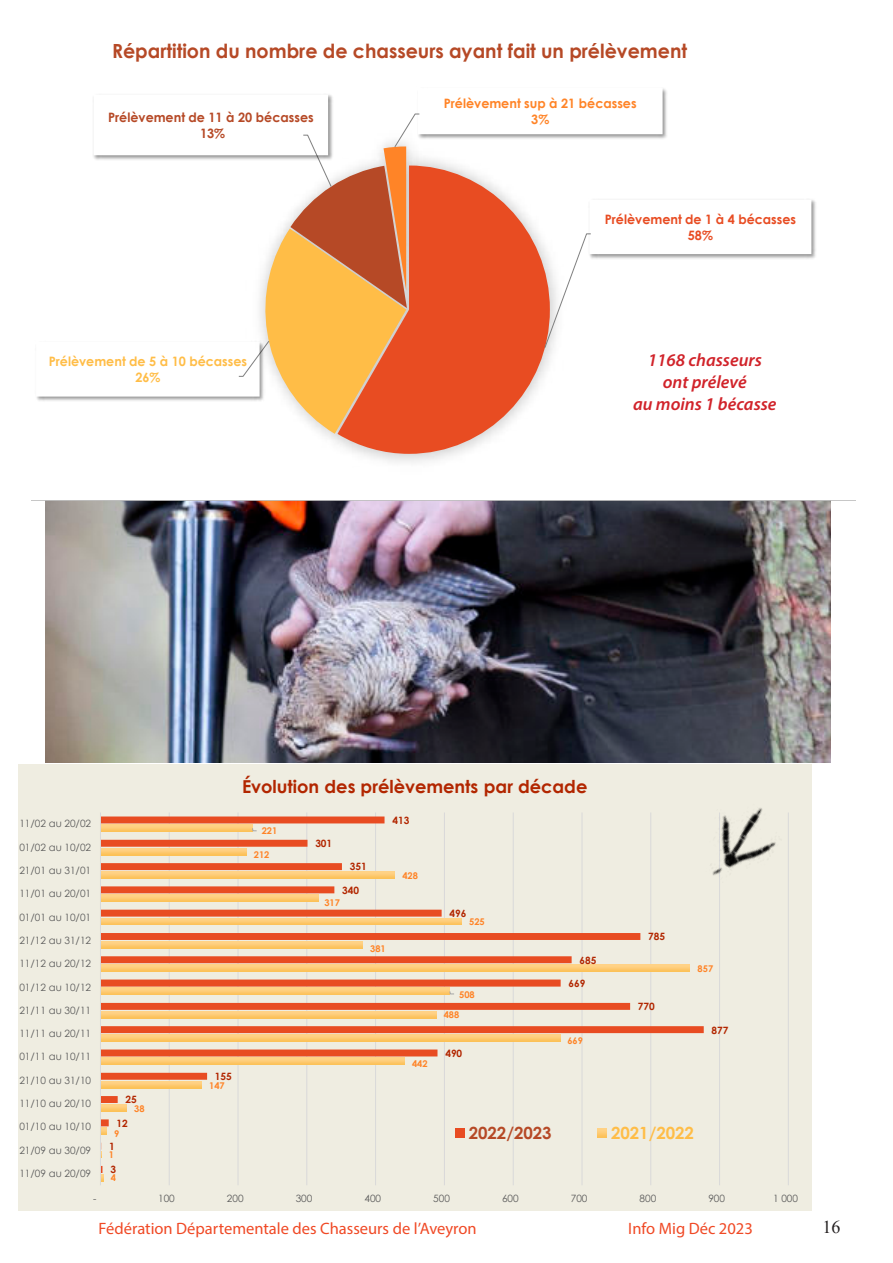
<style>
.page{position:relative;width:893px;height:1263px;background:#fff}
.page>*{position:absolute;margin:0;border:0;box-sizing:border-box;transform-origin:0 0}
.t1{font:700 19.5px "Century Gothic";color:#b64926}
.t2{font:italic 600 18px/21.6px "Myriad Pro";color:#d1232a;text-align:center}
.t3{font:18px "Times New Roman";color:#231f20}
.t4{font:700 17.85px "Century Gothic";color:#b22600}
.t5{font:700 16.8px "Century Gothic";letter-spacing:-.005em;color:#b64926}
.t6{font:700 16.8px "Century Gothic";letter-spacing:-.005em;color:#ffbd47}
.t7{font:16.5px "Myriad Pro";color:#f04925}
.t8{font:700 12.9px/15.9px "Century Gothic";color:#b64926;text-align:center}
.t9{font:700 12.9px/15.9px "Century Gothic";color:#ffbd47;text-align:center}
.t10{font:700 12.9px/15.9px "Century Gothic";color:#e84c22;text-align:center}
.t11{font:700 12.9px/15.9px "Century Gothic";color:#ff8427;text-align:center}
.t12{font:10.05px "Century Gothic";letter-spacing:-.005em;color:#595959}
.t13{font:700 10.05px "Century Gothic";color:#b22600}
.t14{font:700 9.3px "Century Gothic";letter-spacing:.005em;color:#ff8427}
</style>
<div class="page">
<img style="left:46px;top:501px;width:785px;height:261px">
<div style="left:18px;top:764px;width:793px;height:447px;background:#efede1"></div>
<hr style="left:169px;top:812px;width:1px;height:373px;background:#d9d9d9">
<hr style="left:238px;top:812px;width:1px;height:373px;background:#d9d9d9">
<hr style="left:306px;top:812px;width:1px;height:373px;background:#d9d9d9">
<hr style="left:375px;top:812px;width:1px;height:373px;background:#d9d9d9">
<hr style="left:444px;top:812px;width:1px;height:373px;background:#d9d9d9">
<hr style="left:513px;top:812px;width:1px;height:373px;background:#d9d9d9">
<hr style="left:582px;top:812px;width:1px;height:373px;background:#d9d9d9">
<hr style="left:650px;top:812px;width:1px;height:373px;background:#d9d9d9">
<hr style="left:719px;top:812px;width:1px;height:373px;background:#d9d9d9">
<hr style="left:788px;top:812px;width:1px;height:373px;background:#d9d9d9">
<svg style="left:101px;top:1174px;width:2px;height:7px"></svg>
<svg style="left:101px;top:816px;width:603px;height:357px"></svg>
<hr style="left:100px;top:812px;width:1px;height:373px;background:#d9d9d9">
<svg style="left:449px;top:991px;width:6px;height:3px"></svg>
<svg style="left:252px;top:827px;width:5px;height:4px"></svg>
<div style="left:455px;top:1128px;width:9px;height:9px;background:#e84c22"></div>
<svg style="left:598px;top:1128px;width:9px;height:9px"></svg>
<img style="left:684px;top:808px;width:105px;height:90px">
<svg style="left:32px;top:88px;width:823px;height:413px"></svg>
<h1 class="t1" style="left:112px;top:42px;width:577px">Répartition du nombre de chasseurs ayant fait un prélèvement</h1>
<p class="t8" style="left:108px;top:110px;width:207px">Prélèvement de 11 à 20 bécasses<br>13%</p>
<p class="t9" style="left:49px;top:354px;width:200px">Prélèvement de 5 à 10 bécasses<br>26%</p>
<p class="t11" style="left:444px;top:96px;width:194px">Prélèvement sup à 21 bécasses<br>3%</p>
<p class="t10" style="left:605px;top:212px;width:193px">Prélèvement de 1 à 4 bécasses<br>58%</p>
<h2 class="t2" style="left:633px;top:350px;width:145px">1168 chasseurs ont prélevé<br>au moins 1 bécasse</h2>
<h3 class="t4" style="left:242px;top:778px;width:347px">Évolution des prélèvements par décade</h3>
<p class="t12" style="left:19px;top:820px;width:73px">11/02 au 20/02</p>
<p class="t14" style="left:262px;top:827px;width:17px">221</p>
<p class="t13" style="left:392px;top:816px;width:18px">413</p>
<p class="t12" style="left:19px;top:843px;width:73px">01/02 au 10/02</p>
<p class="t14" style="left:254px;top:850px;width:17px">212</p>
<p class="t13" style="left:315px;top:839px;width:18px">301</p>
<p class="t12" style="left:19px;top:866px;width:73px">21/01 au 31/01</p>
<p class="t13" style="left:350px;top:862px;width:18px">351</p>
<p class="t14" style="left:402px;top:871px;width:17px">428</p>
<p class="t12" style="left:19px;top:889px;width:73px">11/01 au 20/01</p>
<p class="t13" style="left:342px;top:885px;width:18px">340</p>
<p class="t14" style="left:324px;top:898px;width:17px">317</p>
<p class="t12" style="left:19px;top:913px;width:73px">01/01 au 10/01</p>
<p class="t13" style="left:449px;top:909px;width:18px">496</p>
<p class="t14" style="left:469px;top:917px;width:17px">525</p>
<p class="t12" style="left:19px;top:936px;width:73px">21/12 au 31/12</p>
<p class="t14" style="left:370px;top:944px;width:17px">381</p>
<p class="t13" style="left:648px;top:932px;width:18px">785</p>
<p class="t12" style="left:19px;top:959px;width:73px">11/12 au 20/12</p>
<p class="t13" style="left:579px;top:955px;width:18px">685</p>
<p class="t14" style="left:697px;top:964px;width:17px">857</p>
<p class="t12" style="left:19px;top:983px;width:73px">01/12 au 10/12</p>
<p class="t14" style="left:459px;top:990px;width:17px">508</p>
<p class="t13" style="left:568px;top:979px;width:18px">669</p>
<p class="t12" style="left:19px;top:1006px;width:73px">21/11 au 30/11</p>
<p class="t14" style="left:444px;top:1011px;width:17px">488</p>
<p class="t13" style="left:638px;top:1002px;width:18px">770</p>
<p class="t12" style="left:19px;top:1029px;width:73px">11/11 au 20/11</p>
<p class="t14" style="left:567px;top:1036px;width:17px">669</p>
<p class="t13" style="left:712px;top:1025px;width:18px">877</p>
<p class="t12" style="left:19px;top:1052px;width:73px">01/11 au 10/11</p>
<p class="t14" style="left:412px;top:1060px;width:17px">442</p>
<p class="t13" style="left:445px;top:1049px;width:18px">490</p>
<p class="t12" style="left:19px;top:1076px;width:73px">21/10 au 31/10</p>
<p class="t13" style="left:215px;top:1072px;width:18px">155</p>
<p class="t14" style="left:209px;top:1081px;width:17px">147</p>
<p class="t12" style="left:19px;top:1099px;width:73px">11/10 au 20/10</p>
<p class="t13" style="left:126px;top:1095px;width:13px">25</p>
<p class="t14" style="left:134px;top:1104px;width:12px">38</p>
<p class="t12" style="left:19px;top:1122px;width:73px">01/10 au 10/10</p>
<p class="t13" style="left:117px;top:1118px;width:13px">12</p>
<p class="t14" style="left:114px;top:1130px;width:7px">9</p>
<h3 class="t5" style="left:469px;top:1125px;width:84px">2022/2023</h3>
<h3 class="t6" style="left:611px;top:1125px;width:84px">2021/2022</h3>
<p class="t12" style="left:19px;top:1146px;width:73px">21/09 au 30/09</p>
<p class="t13" style="left:109px;top:1142px;width:7px">1</p>
<p class="t14" style="left:109px;top:1150px;width:7px">1</p>
<p class="t12" style="left:19px;top:1169px;width:73px">11/09 au 20/09</p>
<p class="t13" style="left:110px;top:1165px;width:7px">3</p>
<p class="t14" style="left:111px;top:1174px;width:7px">4</p>
<p class="t12" style="left:158px;top:1194px;width:18px">100</p>
<p class="t12" style="left:227px;top:1194px;width:18px">200</p>
<p class="t12" style="left:296px;top:1194px;width:18px">300</p>
<p class="t12" style="left:364px;top:1194px;width:18px">400</p>
<p class="t12" style="left:433px;top:1194px;width:18px">500</p>
<p class="t12" style="left:502px;top:1194px;width:18px">600</p>
<p class="t12" style="left:571px;top:1194px;width:18px">700</p>
<p class="t12" style="left:640px;top:1194px;width:18px">800</p>
<p class="t12" style="left:708px;top:1194px;width:18px">900</p>
<p class="t12" style="left:773px;top:1191px;width:27px">1 000</p>
<h3 class="t7" style="left:99px;top:1220px;width:380px">Fédération Départementale des Chasseurs de l’Aveyron</h3>
<h3 class="t7" style="left:628px;top:1220px;width:126px">Info Mig Déc 2023</h3>
<h2 class="t3" style="left:822px;top:1216px;width:19px">16</h2>
</div>
